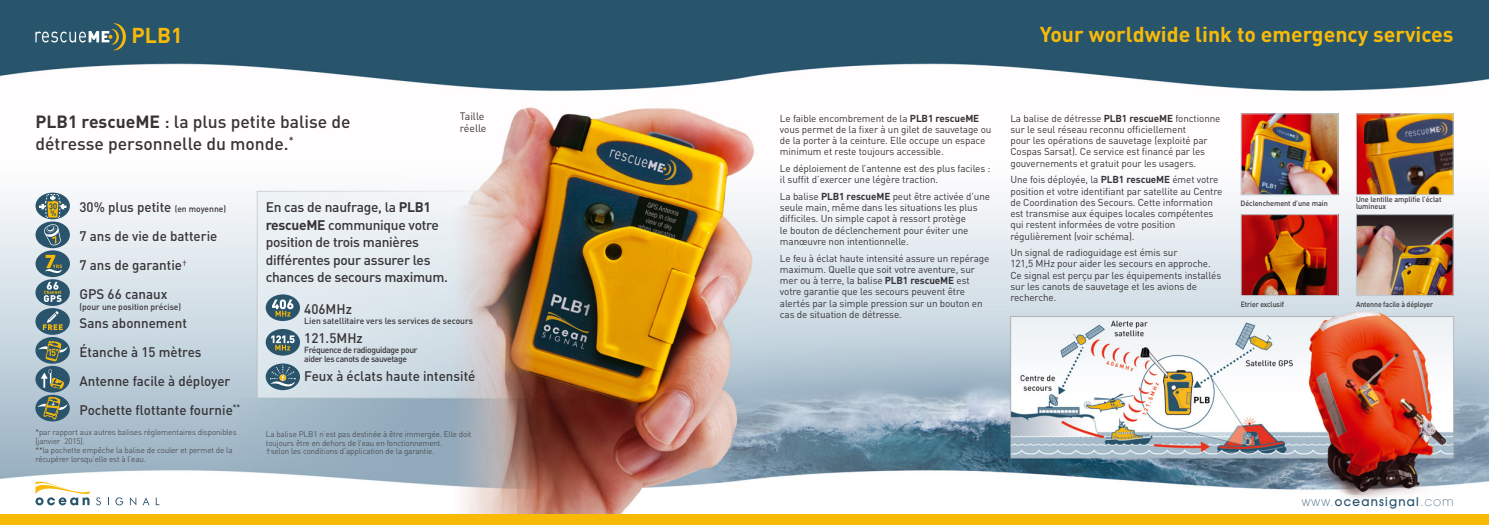
<style>
.page{position:relative;width:1489px;height:525px;background:#fff}
.page>*{position:absolute;margin:0;border:0;box-sizing:border-box;transform-origin:0 0}
.t1{font:700 21.25px "DIN";color:#f9ba07}
.t2{font:500 17.5px/22.5px "DIN";color:#373437}
.t3{font:500 13.75px/28.9px "DIN";color:#373437}
.t4{font:500 13.75px/17.5px "DIN";letter-spacing:-.02em;color:#373437}
.t5{font:500 12.5px "Avant Garde IT Cby BT";letter-spacing:.1em;color:#29546c}
.t6{font:10.62px/12.8px "DIN";letter-spacing:-.01em;color:#373437}
.t7{font:10px/11.2px "DIN";letter-spacing:-.01em;color:#373437}
.t8{font:500 8.75px "DIN";color:#373437}
.t9{font:500 8.75px/8.8px "DIN";letter-spacing:-.04em;color:#373437}
.t10{font:300 8.12px/8.8px "DIN";letter-spacing:-.01em;color:#373437}
.t11{font:500 7.5px/7.5px "DIN";letter-spacing:-.01em;color:#373437}
.t12{font:500 7.5px "DIN";letter-spacing:-.01em;color:#373437;scale:.93 1}
.s1{font-weight:700}
.s2{font-size:8.75px}
.s3{font-weight:200}
</style>
<div class="page">
<img style="left:0;top:0;width:1488px;height:514px">
<div style="left:0;top:514px;width:1488px;height:10px;background:#f9ba07"></div>
<div style="left:36px;top:250px;width:34px;height:27px;background:#29546c;border-radius:50%"></div>
<svg style="left:45px;top:255px;width:17px;height:18px"></svg>
<div style="left:35px;top:279px;width:35px;height:27px;background:#29546c;border-radius:50%"></div>
<svg style="left:44px;top:282px;width:18px;height:20px"></svg>
<div style="left:36px;top:221px;width:34px;height:27px;background:#29546c;border-radius:50%"></div>
<svg style="left:44px;top:224px;width:17px;height:22px"></svg>
<div style="left:35px;top:308px;width:35px;height:26px;background:#29546c;border-radius:50%"></div>
<svg style="left:43px;top:311px;width:20px;height:19px"></svg>
<svg style="left:36px;top:192px;width:34px;height:27px"></svg>
<svg style="left:39px;top:190px;width:27px;height:28px"></svg>
<div style="left:266px;top:294px;width:34px;height:27px;background:#29546c;border-radius:50%"></div>
<svg style="left:272px;top:299px;width:21px;height:17px"></svg>
<svg style="left:266px;top:363px;width:34px;height:27px"></svg>
<svg style="left:270px;top:365px;width:25px;height:22px"></svg>
<div style="left:266px;top:329px;width:34px;height:26px;background:#29546c;border-radius:50%"></div>
<svg style="left:271px;top:335px;width:23px;height:15px"></svg>
<img style="left:1357px;top:115px;width:94px;height:78px">
<div style="left:1355px;top:113px;width:98px;height:82px;border:1px solid #bccdd8"></div>
<img style="left:1357px;top:216px;width:94px;height:78px">
<div style="left:1355px;top:214px;width:98px;height:82px;border:1px solid #bccdd8"></div>
<img style="left:1242px;top:115px;width:94px;height:78px">
<div style="left:1240px;top:113px;width:98px;height:82px;border:1px solid #bccdd8"></div>
<img style="left:1242px;top:216px;width:94px;height:78px">
<div style="left:1240px;top:214px;width:98px;height:82px;border:1px solid #bccdd8"></div>
<svg style="left:35px;top:23px;width:91px;height:27px;background:#4f7079"></svg>
<svg style="left:96px;top:497px;width:5px;height:8px"></svg>
<svg style="left:115px;top:497px;width:8px;height:8px"></svg>
<svg style="left:130px;top:497px;width:6px;height:8px"></svg>
<svg style="left:143px;top:497px;width:6px;height:8px"></svg>
<svg style="left:156px;top:497px;width:3px;height:8px"></svg>
<svg style="left:23px;top:336px;width:67px;height:169px;background:#a8b8bd"></svg>
<h1 class="t1" style="left:131px;top:21px;width:53px">PLB1</h1>
<h1 class="t1" style="left:1039px;top:20px;width:415px">Your worldwide link to emergency services</h1>
<h2 class="t2" style="left:35px;top:109px;width:317px"><span class="s1">PLB1 rescueME</span> : la plus petite balise de détresse personnelle du monde.<sup>*</sup></h2>
<p class="t6" style="left:460px;top:109px;width:28px">Taille réelle</p>
<h3 class="t3" style="left:79px;top:192px;width:162px">30% plus petite <span class="s2">(en moyenne)<br></span>7 ans de vie de batterie<br>7 ans de garantie<sup>†<br></sup>GPS 66 canaux<br>Sans abonnement<br>Étanche à 15 mètres<br>Antenne facile à déployer<br>Pochette flottante fournie<sup>**</sup></h3>
<h3 class="t4" style="left:266px;top:198px;width:184px">En cas de naufrage, la <span class="s1">PLB1 rescueME</span> communique votre position de trois manières différentes pour assurer les chances de secours maximum.</h3>
<p class="t8" style="left:79px;top:301px;width:103px">(pour une position précise)</p>
<h3 class="t3" style="left:304px;top:294px;width:60px;line-height:29.2px">406MHz<br>121.5MHz</h3>
<h3 class="t3" style="left:304px;top:361px;width:173px">Feux à éclats haute intensité</h3>
<p class="t8" style="left:304px;top:315px;width:170px">Lien satellitaire vers les services de secours</p>
<p class="t9" style="left:304px;top:345px;width:115px">Fréquence de radioguidage pour aider les canots de sauvetage</p>
<p class="t10" style="left:35px;top:427px;width:203px">*par rapport aux autres balises réglementaires disponibles (janvier 2015).<br>**la pochette empêche la balise de couler et permet de la récupérer lorsqu’elle est à l’eau.</p>
<p class="t10" style="left:266px;top:429px;width:207px">La balise PLB1 n’est pas destinée à être immergée. Elle doit toujours être en dehors de l’eau en fonctionnement.<br>†selon les conditions d‘application de la garantie.</p>
<p class="t7" style="left:780px;top:112px;width:213px">Le faible encombrement de la <span class="s1">PLB1 rescueME </span>vous permet de la fixer à un gilet de sauvetage ou de la porter à la ceinture. Elle occupe un espace minimum et reste toujours accessible.</p>
<p class="t7" style="left:780px;top:163px;width:212px">Le déploiement de l’antenne est des plus faciles : il suffit d’exercer une légère traction.</p>
<p class="t7" style="left:780px;top:191px;width:212px">La balise <span class="s1">PLB1 rescueME</span> peut être activée d’une seule main, même dans les situations les plus difficiles. Un simple capot à ressort protège<br>le bouton de déclenchement pour éviter une manœuvre non intentionnelle.</p>
<p class="t7" style="left:780px;top:252px;width:211px">Le feu à éclat haute intensité assure un repérage maximum. Quelle que soit votre aventure, sur mer ou à terre, la balise <span class="s1">PLB1 rescueME</span> est votre garantie que les secours peuvent être alertés par la simple pression sur un bouton en cas de situation de détresse.</p>
<p class="t7" style="left:1010px;top:112px;width:212px">La balise de détresse <span class="s1">PLB1 rescueME</span> fonctionne sur le seul réseau reconnu officiellement<br>pour les opérations de sauvetage (exploité par Cospas Sarsat). Ce service est financé par les gouvernements et gratuit pour les usagers.</p>
<p class="t7" style="left:1010px;top:174px;width:213px">Une fois déployée, la <span class="s1">PLB1 rescueME</span> émet votre position et votre identifiant par satellite au Centre de Coordination des Secours. Cette information est transmise aux équipes locales compétentes qui restent informées de votre position régulièrement (voir schéma).</p>
<p class="t7" style="left:1010px;top:247px;width:212px">Un signal de radioguidage est émis sur<br>121,5 MHz pour aider les secours en approche.<br>Ce signal est perçu par les équipements installés sur les canots de sauvetage et les avions de recherche.</p>
<p class="t11" style="left:1240px;top:199px;width:89px">Déclenchement d’une main</p>
<p class="t11" style="left:1355px;top:195px;width:87px">Une lentille amplifie l’éclat lumineux</p>
<p class="t12" style="left:1240px;top:298px;width:48px">Etrier exclusif</p>
<p class="t12" style="left:1355px;top:298px;width:85px">Antenne facile à déployer</p>
<p class="t5" style="left:1301px;top:494px;width:153px"><span class="s3">www.</span>oceansignal<span class="s3">.com</span></p>
</div>
